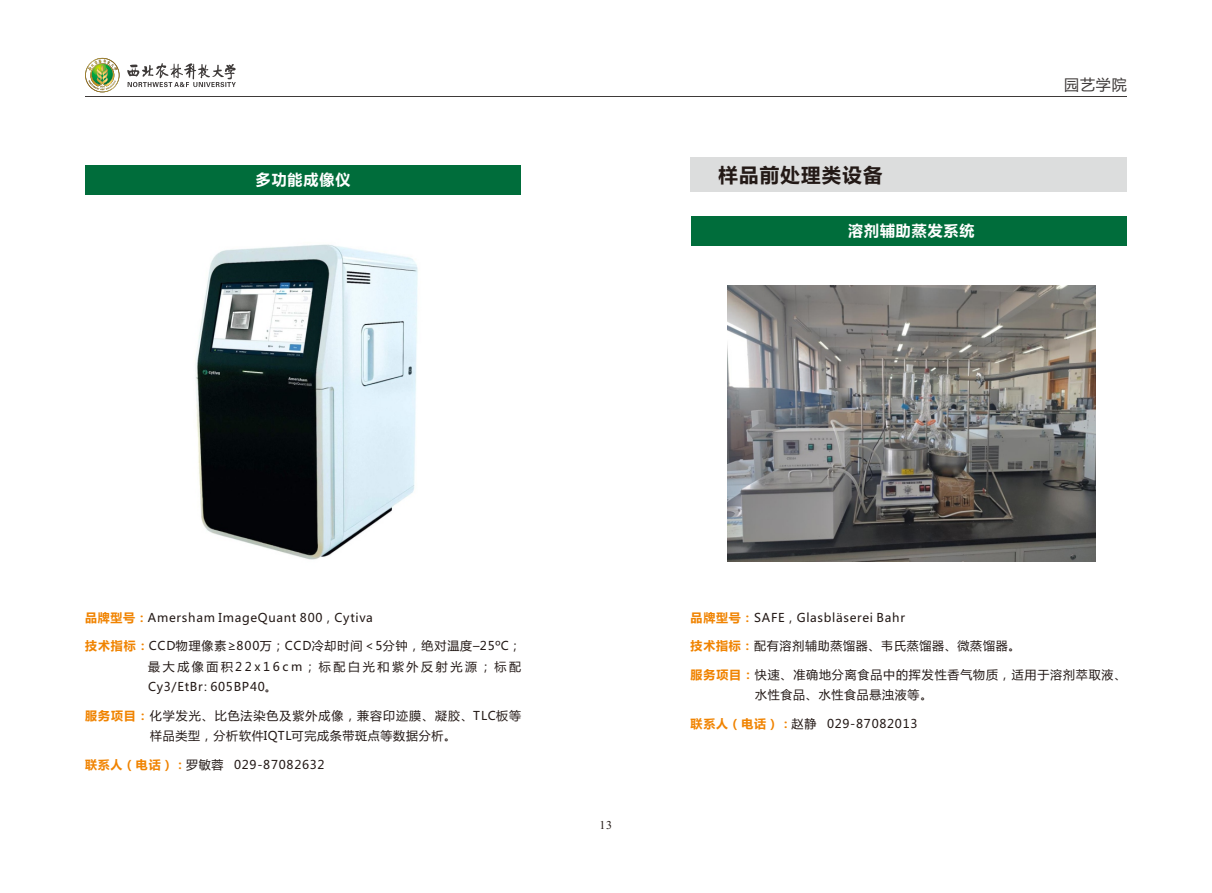
<style>
.page{position:relative;width:1212px;height:893px;background:#fff}
.page>*{position:absolute;margin:0;border:0;box-sizing:border-box;transform-origin:0 0}
.t1{font:700 19.5px "Microsoft Ya Hei";letter-spacing:.06em;color:#231916}
.t2{font:700 15px "Microsoft Ya Hei";letter-spacing:.06em;color:#fff}
.t3{font:15px "Microsoft Ya Hei";color:#3e3a39}
.t4{font:12px/20.5px "Microsoft Ya Hei";letter-spacing:.06em;color:#231916;text-align:justify}
.t5{font:12px "Times New Roman";color:#231916}
.s1{font-weight:700;color:#f08300}
</style>
<div class="page">
<div style="left:85px;top:165px;width:436px;height:29px;background:#006d3b"></div>
<div style="left:691px;top:217px;width:435px;height:29px;background:#006d3b"></div>
<div style="left:691px;top:158px;width:436px;height:34px;background:#dcdddd"></div>
<img style="left:727px;top:285px;width:369px;height:277px">
<hr style="left:85px;top:96px;width:1041px;height:1px;background:#3e3a39">
<svg style="left:127px;top:63px;width:109px;height:24px"></svg>
<svg style="left:85px;top:58px;width:35px;height:34px"></svg>
<img style="left:196px;top:244px;width:222px;height:316px">
<p class="t2" style="left:256px;top:173px;width:96px">多功能成像仪</p>
<h1 class="t1" style="left:718px;top:166px;width:166px">样品前处理类设备</h1>
<p class="t2" style="left:848px;top:224px;width:128px">溶剂辅助蒸发系统</p>
<p class="t3" style="left:1064px;top:78px;width:64px">园艺学院</p>
<p class="t4" style="left:85px;top:608px;width:289px"><span class="s1">品牌型号：</span>Amersham ImageQuant 800，Cytiva</p>
<p class="t4" style="left:148px;top:636px;width:374px;text-indent:-63px"><span class="s1">技术指标：</span>CCD物理像素≥800万；CCD冷却时间＜5分钟，绝对温度–25ºC；最大成像面积22x16cm；标配白光和紫外反射光源；标配Cy3/EtBr: 605BP40。</p>
<p class="t4" style="left:85px;top:706px;width:437px;text-align:center"><span class="s1">服务项目：</span>化学发光、比色法染色及紫外成像，兼容印迹膜、凝胶、TLC板等样品类型，分析软件IQTL可完成条带斑点等数据分析。</p>
<p class="t4" style="left:85px;top:755px;width:241px"><span class="s1">联系人（电话）：</span>罗敏蓉 029-87082632</p>
<p class="t5" style="left:599px;top:821px;width:14px">13</p>
<p class="t4" style="left:691px;top:608px;width:216px"><span class="s1">品牌型号：</span>SAFE，Glasbläserei Bahr</p>
<p class="t4" style="left:691px;top:636px;width:331px"><span class="s1">技术指标：</span>配有溶剂辅助蒸馏器、韦氏蒸馏器、微蒸馏器。</p>
<p class="t4" style="left:755px;top:665px;width:373px;text-indent:-64px"><span class="s1">服务项目：</span>快速、准确地分离食品中的挥发性香气物质，适用于溶剂萃取液、水性食品、水性食品悬浊液等。</p>
<p class="t4" style="left:691px;top:714px;width:228px"><span class="s1">联系人（电话）：</span>赵静 029-87082013</p>
</div>
